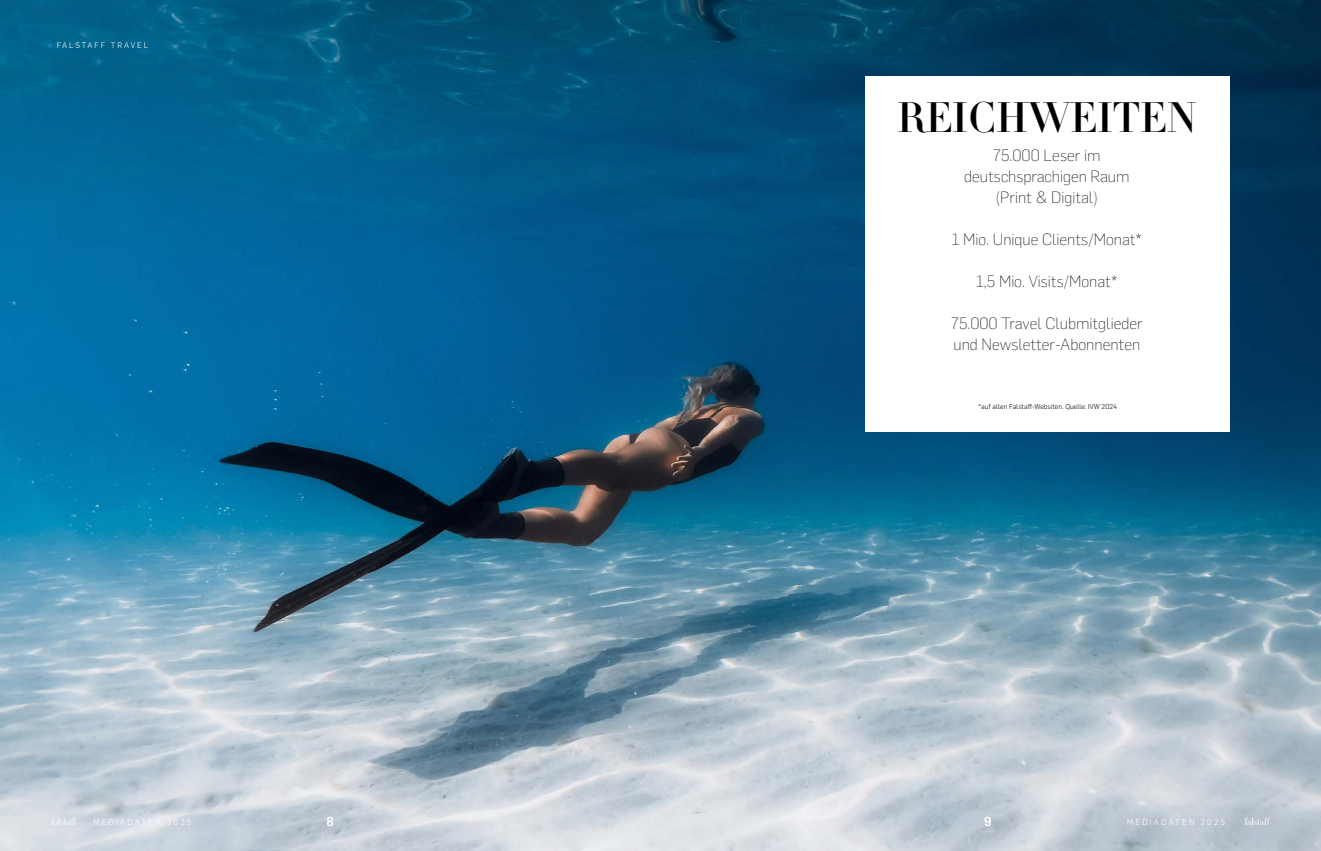
<style>
.page{position:relative;width:1321px;height:851px;background:#fff}
.page>*{position:absolute;margin:0;border:0;box-sizing:border-box;transform-origin:0 0}
.t1{font:500 42px "HTF Didot M24";color:#000}
.t2{font:200 16px/21px "Flama";color:#000;text-align:center}
.t3{font:500 12.8px "Flama";color:#fff}
.t4{font:300 10px "HTF Didot L96";color:#fff}
.t5{font:300 8.5px "Flama";letter-spacing:.25em;color:#fff}
.t6{font:300 8px "Flama";letter-spacing:.25em;color:#fff}
.t7{font:300 7px "Flama";letter-spacing:.005em;color:#000}
</style>
<div class="page">
<img style="left:0;top:0;width:1321px;height:850px">
<div style="left:865px;top:77px;width:365px;height:354px;background:#fff"></div>
<p class="t6" style="left:57px;top:40px;width:93px">FALSTAFF TRAVEL</p>
<h1 class="t1" style="left:897px;top:86px;width:302px">REICHWEITEN</h1>
<p class="t2" style="left:964px;top:144px;width:167px">75.000 Leser im deutschsprachigen Raum (Print &amp; Digital)</p>
<p class="t2" style="left:952px;top:228px;width:192px">1 Mio. Unique Clients/Monat*</p>
<p class="t2" style="left:976px;top:270px;width:143px">1,5 Mio. Visits/Monat*</p>
<p class="t2" style="left:951px;top:312px;width:193px;text-align:left">75.000 Travel Clubmitglieder und Newsletter-Abonnenten</p>
<p class="t7" style="left:978px;top:402px;width:140px">*auf allen Falstaff-Websiten. Quelle: IVW 2024</p>
<p class="t4" style="left:51px;top:814px;width:27px">falstaff</p>
<p class="t5" style="left:93px;top:816px;width:100px">MEDIADATEN 2025</p>
<p class="t3" style="left:327px;top:812px;width:9px">8</p>
<p class="t3" style="left:984px;top:812px;width:9px">9</p>
<p class="t5" style="left:1127px;top:816px;width:99px">MEDIADATEN 2025</p>
<p class="t4" style="left:1244px;top:814px;width:27px">falstaff</p>
</div>
